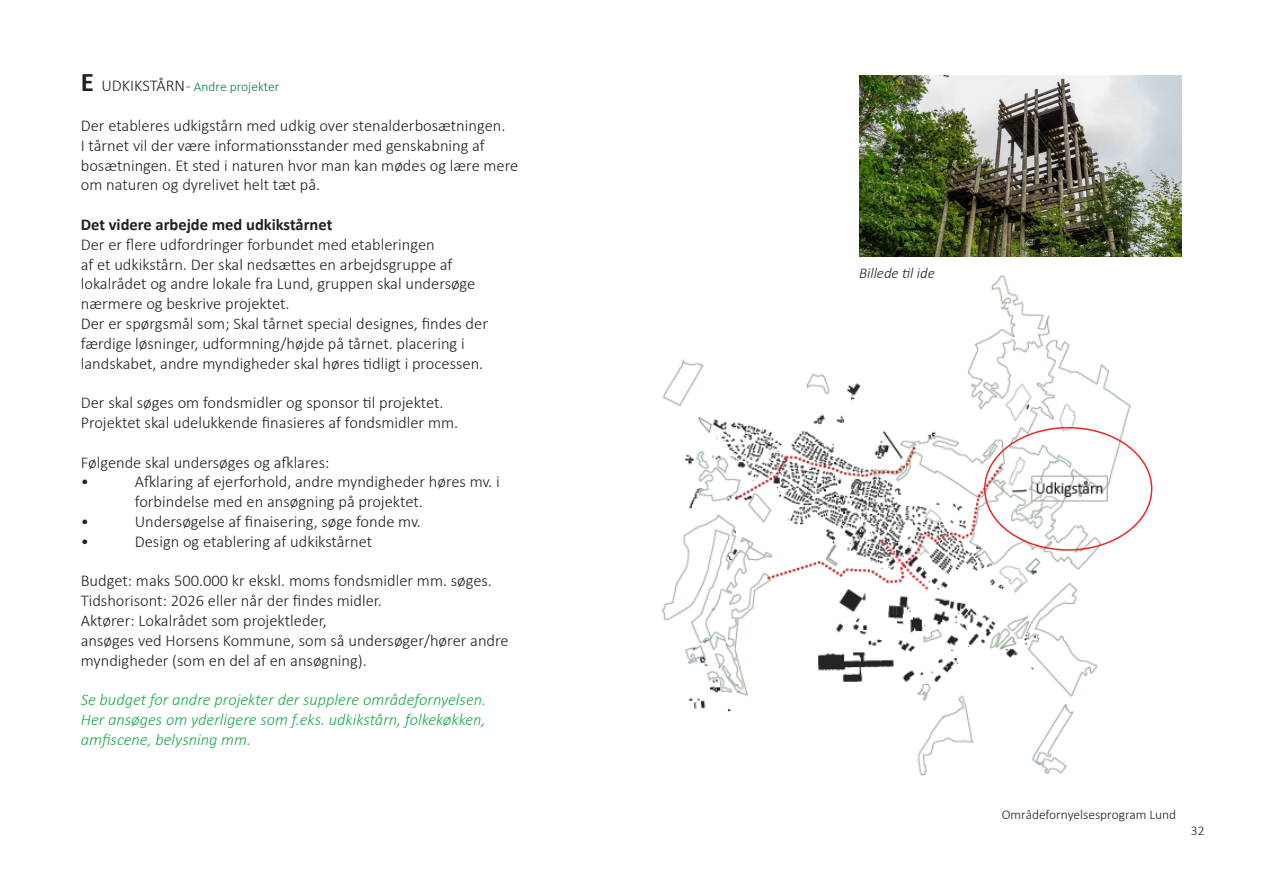
<style>
.page{position:relative;width:1263px;height:893px;background:#fff}
.page>*{position:absolute;margin:0;border:0;box-sizing:border-box;transform-origin:0 0}
.t1{font:300 16.5px/19.8px "Calibri";color:#231f20}
.t2{font:italic 300 16.5px "Calibri";color:#1aab4b}
.t3{font:700 16.5px "Calibri";color:#231f20}
.t4{font:italic 300 15px "Calibri";color:#231f20}
.t5{font:300 13.5px "Calibri";color:#231f20}
.t6{font:300 13.5px "Calibri";color:#0c7d3e}
.s1{font-weight:700;font-size:27px;color:#231f20}
.s2{font-size:16.5px;color:#231f20}
.s3{font-size:16.5px}
</style>
<div class="page">
<img style="left:661px;top:275px;width:423px;height:501px">
<img style="left:859px;top:75px;width:225px;height:182px">
<svg style="left:1084px;top:75px;width:98px;height:602px"></svg>
<p class="t6" style="left:81px;top:79px;width:200px"><span class="s1">E</span> <span class="s2">UDKIKSTÅRN</span> <span class="s3">-</span> Andre projekter</p>
<p class="t1" style="left:81px;top:115px;width:426px">Der etableres udkigstårn med udkig over stenalderbosætningen.</p>
<p class="t1" style="left:81px;top:135px;width:406px">I tårnet vil der være informationsstander med genskabning af</p>
<p class="t1" style="left:81px;top:155px;width:439px">bosætningen. Et sted i naturen hvor man kan mødes og lære mere om naturen og dyrelivet helt tæt på.</p>
<p class="t3" style="left:81px;top:213px;width:253px">Det videre arbejde med udkikstårnet</p>
<p class="t1" style="left:81px;top:234px;width:356px">Der er flere udfordringer forbundet med etableringen</p>
<p class="t1" style="left:81px;top:254px;width:373px">af et udkikstårn. Der skal nedsættes en arbejdsgruppe af</p>
<p class="t1" style="left:81px;top:274px;width:396px">lokalrådet og andre lokale fra Lund, gruppen skal undersøge</p>
<p class="t1" style="left:81px;top:294px;width:210px">nærmere og beskrive projektet.</p>
<p class="t1" style="left:81px;top:313px;width:409px">Der er spørgsmål som; Skal tårnet special designes, findes der</p>
<p class="t1" style="left:81px;top:333px;width:385px">færdige løsninger, udformning/højde på tårnet. placering i</p>
<p class="t1" style="left:81px;top:353px;width:404px">landskabet, andre myndigheder skal høres tidligt i processen.</p>
<p class="t1" style="left:81px;top:393px;width:364px">Der skal søges om fondsmidler og sponsor til projektet.</p>
<p class="t1" style="left:81px;top:412px;width:379px">Projektet skal udelukkende finasieres af fondsmidler mm.</p>
<p class="t1" style="left:81px;top:452px;width:250px">Følgende skal undersøges og afklares:</p>
<p class="t1" style="left:81px;top:472px;width:10px">•</p>
<p class="t1" style="left:135px;top:472px;width:366px">Afklaring af ejerforhold, andre myndigheder høres mv. i forbindelse med en ansøgning på projektet.</p>
<p class="t1" style="left:81px;top:511px;width:10px">•</p>
<p class="t1" style="left:135px;top:511px;width:288px">Undersøgelse af finaisering, søge fonde mv.</p>
<p class="t1" style="left:81px;top:531px;width:10px">•</p>
<p class="t1" style="left:135px;top:531px;width:239px">Design og etablering af udkikstårnet</p>
<p class="t1" style="left:81px;top:571px;width:413px">Budget: maks 500.000 kr ekskl. moms fondsmidler mm. søges.</p>
<p class="t1" style="left:81px;top:591px;width:302px">Tidshorisont: 2026 eller når der findes midler.</p>
<p class="t1" style="left:81px;top:610px;width:248px">Aktører: Lokalrådet som projektleder,</p>
<p class="t1" style="left:81px;top:630px;width:429px">ansøges ved Horsens Kommune, som så undersøger/hører andre myndigheder (som en del af en ansøgning).</p>
<p class="t2" style="left:81px;top:689px;width:407px">Se budget for andre projekter der supplere områdefornyelsen.</p>
<p class="t2" style="left:81px;top:709px;width:406px">Her ansøges om yderligere som f.eks. udkikstårn, folkekøkken,</p>
<p class="t2" style="left:81px;top:729px;width:172px">amfiscene, belysning mm.</p>
<p class="t4" style="left:859px;top:264px;width:77px">Billede til ide</p>
<p class="t5" style="left:1002px;top:806px;width:176px">Områdefornyelsesprogram Lund</p>
<p class="t5" style="left:1191px;top:822px;width:15px">32</p>
</div>
